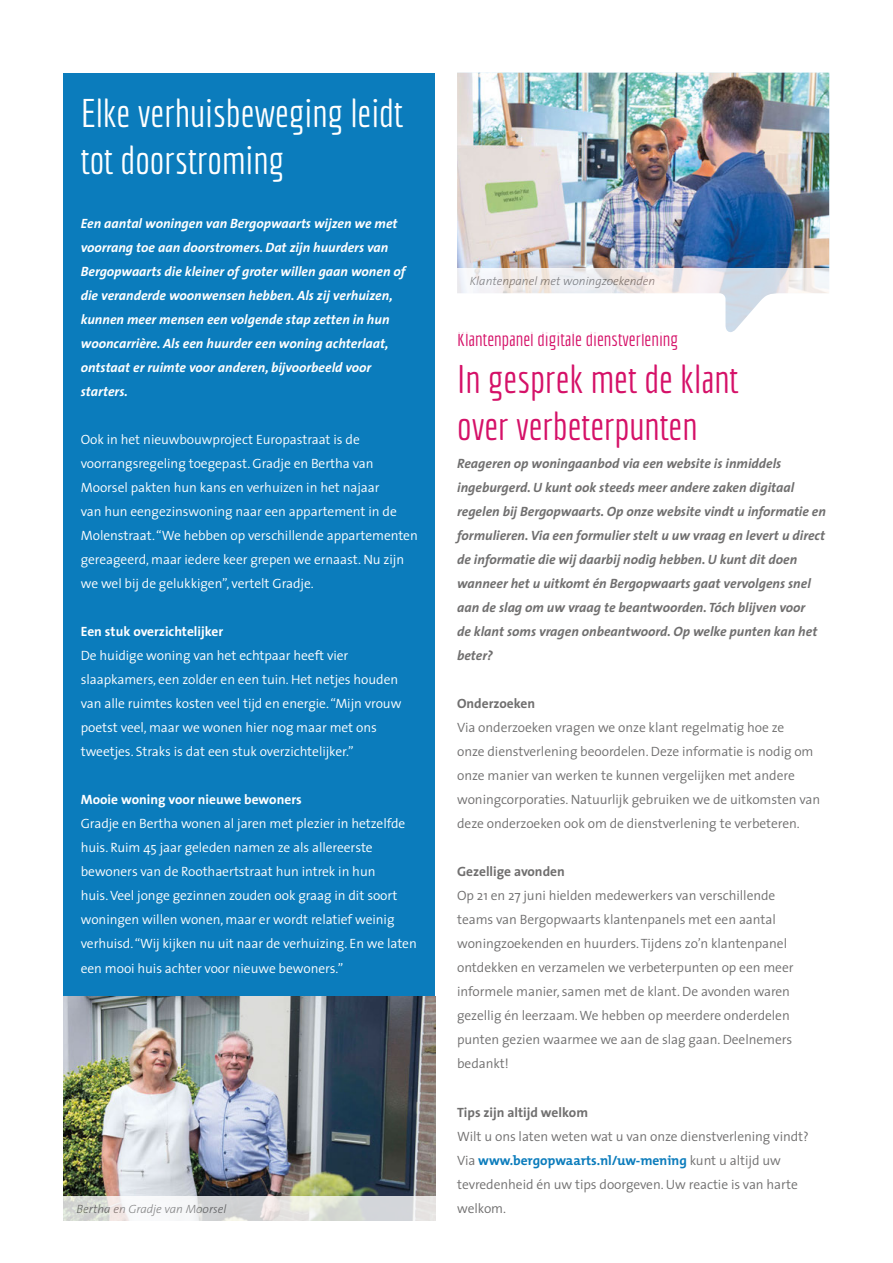
<style>
.page{position:relative;width:893px;height:1263px;background:#fff}
.page>*{position:absolute;margin:0;border:0;box-sizing:border-box;transform-origin:0 0}
.t1{font:39px/46.8px "Economica";color:#fff}
.t2{font:39px/46.8px "Economica";color:#d51168}
.t3{font:19.5px "Economica";color:#d51168}
.t4{font:300 13.5px/24px "The Sans";letter-spacing:-.005em;color:#fff}
.t5{font:300 13.5px/24px "The Sans";letter-spacing:-.005em;color:#706f6f}
.t6{font:italic 700 13.5px/24px "The Sans";color:#706f6f}
.t7{font:italic 700 13.5px/24px "The Sans";color:#fff}
.t8{font:700 13.5px "The Sans";color:#fff}
.t9{font:700 13.5px "The Sans";color:#706f6f}
.t10{font:700 13.5px "The Mix";letter-spacing:-.005em;color:#0b7cbc}
.t11{font:italic 300 12px "The Sans";color:#706f6f}
.s1{font-family:"The Sans";font-weight:300;color:#706f6f}
</style>
<div class="page">
<div style="left:64px;top:73px;width:371px;height:1147px;background:#0b7cbc"></div>
<img style="left:457px;top:73px;width:372px;height:195px">
<img style="left:64px;top:996px;width:371px;height:200px">
<svg style="left:457px;top:268px;width:372px;height:64px"></svg>
<svg style="left:64px;top:1196px;width:372px;height:25px"></svg>
<h1 class="t1" style="left:81px;top:89px;width:324px">Elke verhuisbeweging leidt tot doorstroming</h1>
<p class="t7" style="left:81px;top:211px;width:326px">Een aantal woningen van Bergopwaarts wijzen we met voorrang toe aan doorstromers. Dat zijn huurders van Bergopwaarts die kleiner of groter willen gaan wonen of die veranderde woonwensen hebben. Als zij verhuizen, kunnen meer mensen een volgende stap zetten in hun wooncarrière. Als een huurder een woning achterlaat, ontstaat er ruimte voor anderen, bijvoorbeeld voor starters.</p>
<p class="t4" style="left:81px;top:427px;width:339px">Ook in het nieuwbouwproject Europastraat is de voorrangsregeling toegepast. Gradje en Bertha van Moorsel pakten hun kans en verhuizen in het najaar<br>van hun eengezinswoning naar een appartement in de Molenstraat. “We hebben op verschillende appartementen gereageerd, maar iedere keer grepen we ernaast. Nu zijn we wel bij de gelukkigen”, vertelt Gradje.</p>
<p class="t8" style="left:81px;top:620px;width:144px">Een stuk overzichtelijker</p>
<p class="t4" style="left:81px;top:643px;width:322px">De huidige woning van het echtpaar heeft vier slaapkamers, een zolder en een tuin. Het netjes houden van alle ruimtes kosten veel tijd en energie. “Mijn vrouw poetst veel, maar we wonen hier nog maar met ons tweetjes. Straks is dat een stuk overzichtelijker.”</p>
<p class="t8" style="left:81px;top:788px;width:222px">Mooie woning voor nieuwe bewoners</p>
<p class="t4" style="left:81px;top:811px;width:338px">Gradje en Bertha wonen al jaren met plezier in hetzelfde huis. Ruim 45 jaar geleden namen ze als allereerste bewoners van de Roothaertstraat hun intrek in hun<br>huis. Veel jonge gezinnen zouden ook graag in dit soort woningen willen wonen, maar er wordt relatief weinig verhuisd. “Wij kijken nu uit naar de verhuizing. En we laten een mooi huis achter voor nieuwe bewoners.”</p>
<p class="t11" style="left:77px;top:1199px;width:151px">Bertha en Gradje van Moorsel</p>
<p class="t11" style="left:470px;top:271px;width:187px">Klantenpanel met woningzoekenden</p>
<h2 class="t3" style="left:457px;top:328px;width:223px">Klantenpanel digitale dienstverlening</h2>
<h1 class="t2" style="left:457px;top:355px;width:283px">In gesprek met de klant over verbeterpunten</h1>
<p class="t6" style="left:457px;top:451px;width:370px">Reageren op woningaanbod via een website is inmiddels ingeburgerd. U kunt ook steeds meer andere zaken digitaal regelen bij Bergopwaarts. Op onze website vindt u informatie en formulieren. Via een formulier stelt u uw vraag en levert u direct de informatie die wij daarbij nodig hebben. U kunt dit doen wanneer het u uitkomt én Bergopwaarts gaat vervolgens snel aan de slag om uw vraag te beantwoorden. Tóch blijven voor<br>de klant soms vragen onbeantwoord. Op welke punten kan het beter?</p>
<p class="t9" style="left:457px;top:692px;width:80px">Onderzoeken</p>
<p class="t5" style="left:457px;top:715px;width:365px">Via onderzoeken vragen we onze klant regelmatig hoe ze<br>onze dienstverlening beoordelen. Deze informatie is nodig om onze manier van werken te kunnen vergelijken met andere woningcorporaties. Natuurlijk gebruiken we de uitkomsten van deze onderzoeken ook om de dienstverlening te verbeteren.</p>
<p class="t9" style="left:457px;top:860px;width:109px">Gezellige avonden</p>
<p class="t5" style="left:457px;top:883px;width:338px">Op 21 en 27 juni hielden medewerkers van verschillende teams van Bergopwaarts klantenpanels met een aantal woningzoekenden en huurders. Tijdens zo’n klantenpanel ontdekken en verzamelen we verbeterpunten op een meer informele manier, samen met de klant. De avonden waren gezellig én leerzaam. We hebben op meerdere onderdelen punten gezien waarmee we aan de slag gaan. Deelnemers bedankt!</p>
<p class="t9" style="left:457px;top:1101px;width:132px">Tips zijn altijd welkom</p>
<p class="t5" style="left:457px;top:1123px;width:353px">Wilt u ons laten weten wat u van onze dienstverlening vindt?</p>
<p class="t10" style="left:457px;top:1149px;width:325px"><span class="s1">Via</span> www.bergopwaarts.nl/uw-mening <span class="s1">kunt u altijd uw</span></p>
<p class="t5" style="left:457px;top:1171px;width:342px">tevredenheid én uw tips doorgeven. Uw reactie is van harte welkom.</p>
</div>
